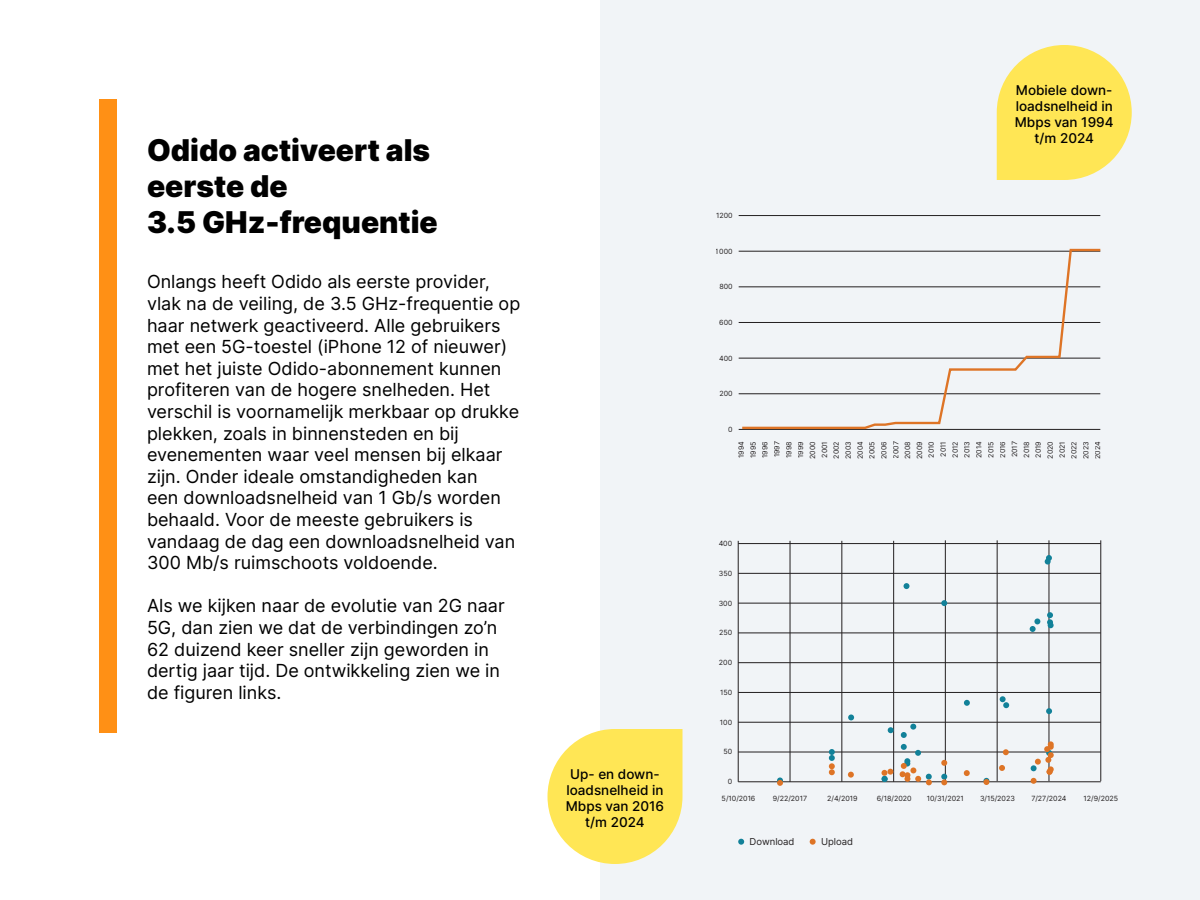
<style>
.page{position:relative;width:1200px;height:900px;background:#fff}
.page>*{position:absolute;margin:0;border:0;box-sizing:border-box;transform-origin:0 0}
.t1{font:900 30px/36px "Inter";color:#000}
.t2{font:18px/21.6px "Inter";color:#000}
.t3{font:500 13.5px/16.2px "Inter";color:#000;text-align:center}
.t4{font:9.6px "Inter";color:#231f20}
.t5{font:7.2px/11.9px "Inter";color:#231f20;text-align:center}
</style>
<div class="page">
<div style="left:600px;top:0;width:600px;height:900px;background:#f1f4f7"></div>
<div style="left:99px;top:99px;width:18px;height:634px;background:#ff9015"></div>
<hr style="left:739px;top:429px;width:361px;height:1px;background:#231f20">
<hr style="left:739px;top:394px;width:361px;height:1px;background:#231f20">
<hr style="left:739px;top:358px;width:361px;height:1px;background:#231f20">
<hr style="left:739px;top:322px;width:361px;height:1px;background:#231f20">
<hr style="left:739px;top:287px;width:361px;height:1px;background:#231f20">
<hr style="left:739px;top:251px;width:361px;height:1px;background:#231f20">
<hr style="left:739px;top:215px;width:361px;height:1px;background:#231f20">
<svg style="left:740px;top:248px;width:361px;height:182px"></svg>
<hr style="left:738px;top:782px;width:363px;height:1px;background:#231f20">
<hr style="left:738px;top:541px;width:1px;height:241px;background:#231f20">
<hr style="left:790px;top:541px;width:1px;height:241px;background:#231f20">
<hr style="left:842px;top:541px;width:1px;height:241px;background:#231f20">
<hr style="left:893px;top:541px;width:1px;height:241px;background:#231f20">
<hr style="left:945px;top:540px;width:1px;height:241px;background:#231f20">
<hr style="left:997px;top:540px;width:1px;height:241px;background:#231f20">
<hr style="left:1049px;top:540px;width:1px;height:241px;background:#231f20">
<hr style="left:1101px;top:540px;width:1px;height:241px;background:#231f20">
<hr style="left:738px;top:752px;width:363px;height:1px;background:#231f20">
<hr style="left:738px;top:722px;width:363px;height:1px;background:#231f20">
<hr style="left:738px;top:692px;width:363px;height:1px;background:#231f20">
<hr style="left:738px;top:662px;width:363px;height:1px;background:#231f20">
<hr style="left:738px;top:633px;width:363px;height:1px;background:#231f20">
<hr style="left:738px;top:603px;width:363px;height:1px;background:#231f20">
<hr style="left:738px;top:573px;width:363px;height:1px;background:#231f20">
<hr style="left:738px;top:543px;width:363px;height:1px;background:#231f20">
<svg style="left:1030px;top:618px;width:10px;height:14px"></svg>
<svg style="left:904px;top:583px;width:5px;height:6px"></svg>
<svg style="left:941px;top:600px;width:6px;height:6px"></svg>
<svg style="left:1045px;top:555px;width:7px;height:10px"></svg>
<svg style="left:1047px;top:612px;width:7px;height:16px"></svg>
<svg style="left:848px;top:714px;width:6px;height:6px"></svg>
<svg style="left:888px;top:727px;width:6px;height:6px"></svg>
<svg style="left:901px;top:724px;width:15px;height:14px"></svg>
<svg style="left:964px;top:700px;width:6px;height:6px"></svg>
<svg style="left:1000px;top:696px;width:9px;height:12px"></svg>
<svg style="left:1046px;top:708px;width:6px;height:6px"></svg>
<svg style="left:777px;top:777px;width:6px;height:9px"></svg>
<svg style="left:829px;top:749px;width:6px;height:26px"></svg>
<svg style="left:848px;top:772px;width:6px;height:6px"></svg>
<svg style="left:882px;top:769px;width:11px;height:13px"></svg>
<svg style="left:900px;top:744px;width:32px;height:41px"></svg>
<svg style="left:941px;top:774px;width:6px;height:11px"></svg>
<svg style="left:941px;top:760px;width:6px;height:6px"></svg>
<svg style="left:964px;top:770px;width:6px;height:6px"></svg>
<svg style="left:983px;top:778px;width:6px;height:7px"></svg>
<svg style="left:999px;top:765px;width:6px;height:6px"></svg>
<svg style="left:1003px;top:749px;width:6px;height:6px"></svg>
<svg style="left:1031px;top:741px;width:23px;height:43px"></svg>
<svg style="left:738px;top:839px;width:6px;height:6px"></svg>
<svg style="left:810px;top:839px;width:6px;height:6px"></svg>
<svg style="left:548px;top:729px;width:134px;height:135px"></svg>
<svg style="left:997px;top:45px;width:135px;height:135px"></svg>
<h1 class="t1" style="left:147px;top:132px;width:292px">Odido activeert als eerste de<br>3.5 GHz-frequentie</h1>
<p class="t2" style="left:147px;top:271px;width:375px">Onlangs heeft Odido als eerste provider, vlak na de veiling, de 3.5 GHz-frequentie op haar netwerk geactiveerd. Alle gebruikers met een 5G-toestel (iPhone 12 of nieuwer) met het juiste Odido-abonnement kunnen profiteren van de hogere snelheden. Het verschil is voornamelijk merkbaar op drukke plekken, zoals in binnensteden en bij evenementen waar veel mensen bij elkaar zijn. Onder ideale omstandigheden kan<br>een downloadsnelheid van 1 Gb/s worden behaald. Voor de meeste gebruikers is vandaag de dag een downloadsnelheid van 300 Mb/s ruimschoots voldoende.</p>
<p class="t2" style="left:147px;top:595px;width:359px">Als we kijken naar de evolutie van 2G naar 5G, dan zien we dat de verbindingen zo’n 62 duizend keer sneller zijn geworden in dertig jaar tijd. De ontwikkeling zien we in de figuren links.</p>
<p class="t3" style="left:566px;top:765px;width:100px">Up- en down&shy;loadsnelheid in<br>Mbps van 2016 t/m 2024</p>
<p class="t5" style="left:716px;top:209px;width:18px">1200</p>
<p class="t5" style="left:716px;top:245px;width:18px">1000</p>
<p class="t5" style="left:719px;top:281px;width:15px">800</p>
<p class="t5" style="left:719px;top:316px;width:15px">600</p>
<p class="t5" style="left:719px;top:352px;width:15px">400</p>
<p class="t5" style="left:719px;top:387px;width:15px">200</p>
<p class="t5" style="left:728px;top:423px;width:6px">0</p>
<p class="t3" style="left:1015px;top:81px;width:100px">Mobiele down&shy;loadsnelheid in<br>Mbps van 1994 t/m 2024</p>
<p class="t5" style="left:735px;top:459px;width:19px;rotate:-90deg">1994<br>1995<br>1996<br>1997<br>1998<br>1999<br>2000<br>2001<br>2002<br>2003<br>2004<br>2005<br>2006<br>2007<br>2008<br>2009<br>2010<br>2011<br>2012<br>2013<br>2014<br>2015<br>2016<br>2017<br>2018<br>2019<br>2020<br>2021<br>2022<br>2023<br>2024</p>
<p class="t5" style="left:719px;top:537px;width:15px">400</p>
<p class="t5" style="left:719px;top:567px;width:15px">350</p>
<p class="t5" style="left:719px;top:597px;width:15px">300</p>
<p class="t5" style="left:719px;top:627px;width:15px">250</p>
<p class="t5" style="left:719px;top:656px;width:15px">200</p>
<p class="t5" style="left:720px;top:686px;width:14px">150</p>
<p class="t5" style="left:720px;top:716px;width:14px">100</p>
<p class="t5" style="left:723px;top:746px;width:10px">50</p>
<p class="t5" style="left:728px;top:775px;width:6px">0</p>
<p class="t5" style="left:722px;top:792px;width:35px">5/10/2016</p>
<p class="t5" style="left:773px;top:792px;width:36px">9/22/2017</p>
<p class="t5" style="left:827px;top:792px;width:32px">2/4/2019</p>
<p class="t5" style="left:877px;top:792px;width:36px">6/18/2020</p>
<p class="t5" style="left:927px;top:792px;width:39px">10/31/2021</p>
<p class="t5" style="left:980px;top:792px;width:36px">3/15/2023</p>
<p class="t5" style="left:1031px;top:792px;width:37px">7/27/2024</p>
<p class="t5" style="left:1084px;top:792px;width:36px">12/9/2025</p>
<p class="t4" style="left:750px;top:834px;width:46px">Download</p>
<p class="t4" style="left:821px;top:834px;width:34px">Upload</p>
</div>
